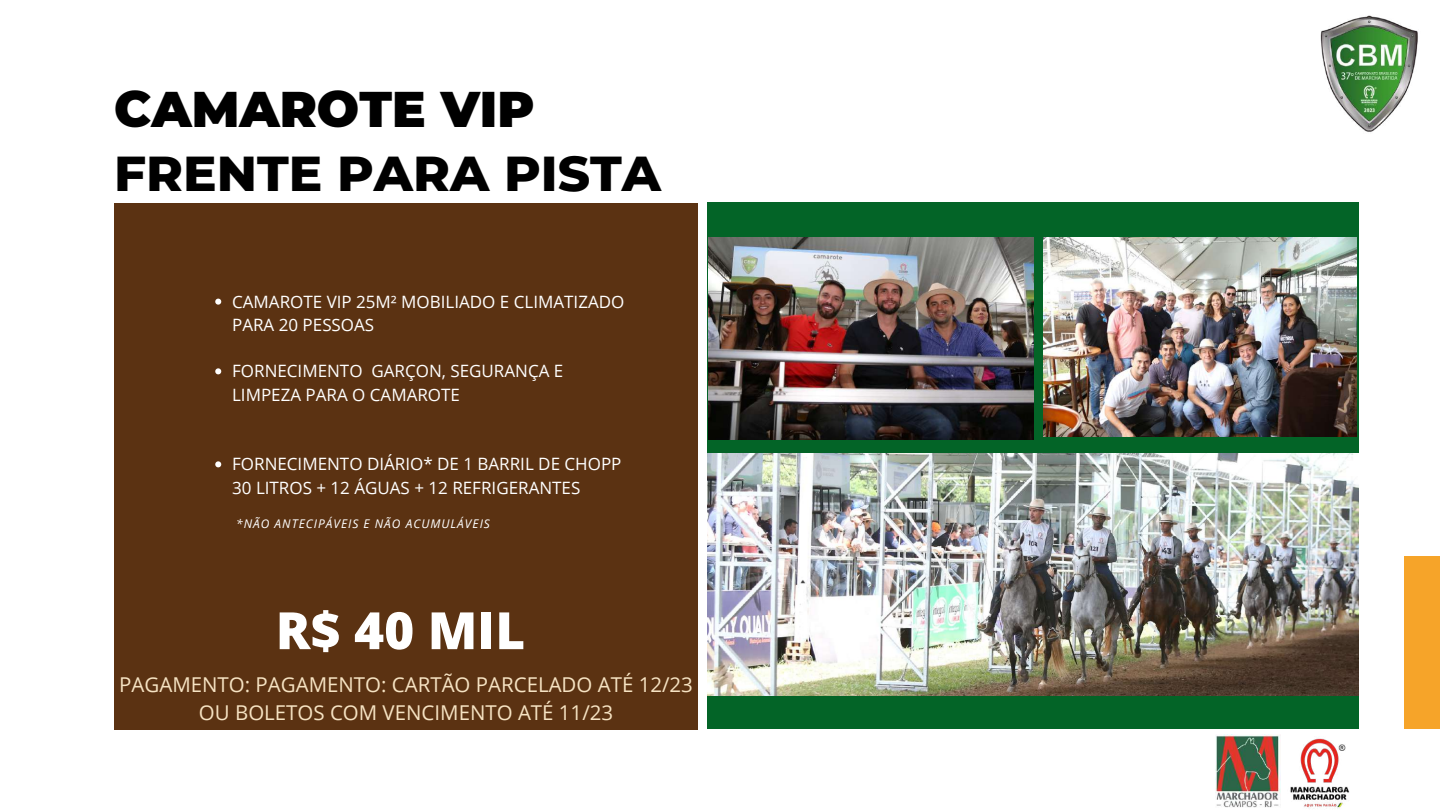
<style>
.page{position:relative;width:1440px;height:810px;background:#fff}
.page>*{position:absolute;margin:0;border:0;box-sizing:border-box;transform-origin:0 0}
.t1{font:800 51.4px "Open Sans";color:#fff}
.t2{font:800 50px "Montserrat";color:#000}
.t3{font:900 50px "Montserrat";color:#000}
.t4{font:20.5px/28.5px "Open Sans";color:#f6e3c3;text-align:center}
.t5{font:17px/23.2px "Open Sans";color:#fff}
.t6{font:italic 12px "Open Sans";letter-spacing:.085em;color:#fff}
</style>
<div class="page">
<div style="left:1404px;top:556px;width:36px;height:173px;background:#f6a429"></div>
<div style="left:114px;top:203px;width:584px;height:526px;background:#5b3212"></div>
<img style="left:1290px;top:738px;width:60px;height:71px">
<div style="left:708px;top:203px;width:651px;height:526px;background:#036427"></div>
<img style="left:1320px;top:15px;width:98px;height:117px">
<img style="left:1215px;top:734px;width:65px;height:74px">
<img style="left:709px;top:237px;width:324px;height:203px">
<img style="left:708px;top:454px;width:651px;height:241px">
<img style="left:1044px;top:237px;width:312px;height:200px">
<svg style="left:215px;top:299px;width:6px;height:6px"></svg>
<svg style="left:215px;top:368px;width:6px;height:6px"></svg>
<svg style="left:215px;top:461px;width:6px;height:6px"></svg>
<h2 class="t3" style="left:114px;top:79px;width:422px">CAMAROTE VIP</h2>
<h2 class="t2" style="left:114px;top:142px;width:549px">FRENTE PARA PISTA</h2>
<p class="t5" style="left:232px;top:289px;width:394px">CAMAROTE VIP 25M² MOBILIADO E CLIMATIZADO<br>PARA 20 PESSOAS</p>
<p class="t5" style="left:232px;top:359px;width:333px">FORNECIMENTO GARÇON, SEGURANÇA E<br>LIMPEZA PARA O CAMAROTE</p>
<p class="t5" style="left:232px;top:452px;width:391px">FORNECIMENTO DIÁRIO* DE 1 BARRIL DE CHOPP<br>30 LITROS + 12 ÁGUAS + 12 REFRIGERANTES</p>
<p class="t6" style="left:236px;top:515px;width:255px">*NÃO ANTECIPÁVEIS E NÃO ACUMULÁVEIS</p>
<h1 class="t1" style="left:276px;top:594px;width:251px">R$ 40 MIL</h1>
<p class="t4" style="left:119px;top:669px;width:575px">PAGAMENTO: PAGAMENTO: CARTÃO PARCELADO ATÉ 12/23<br>OU BOLETOS COM VENCIMENTO ATÉ 11/23</p>
</div>
